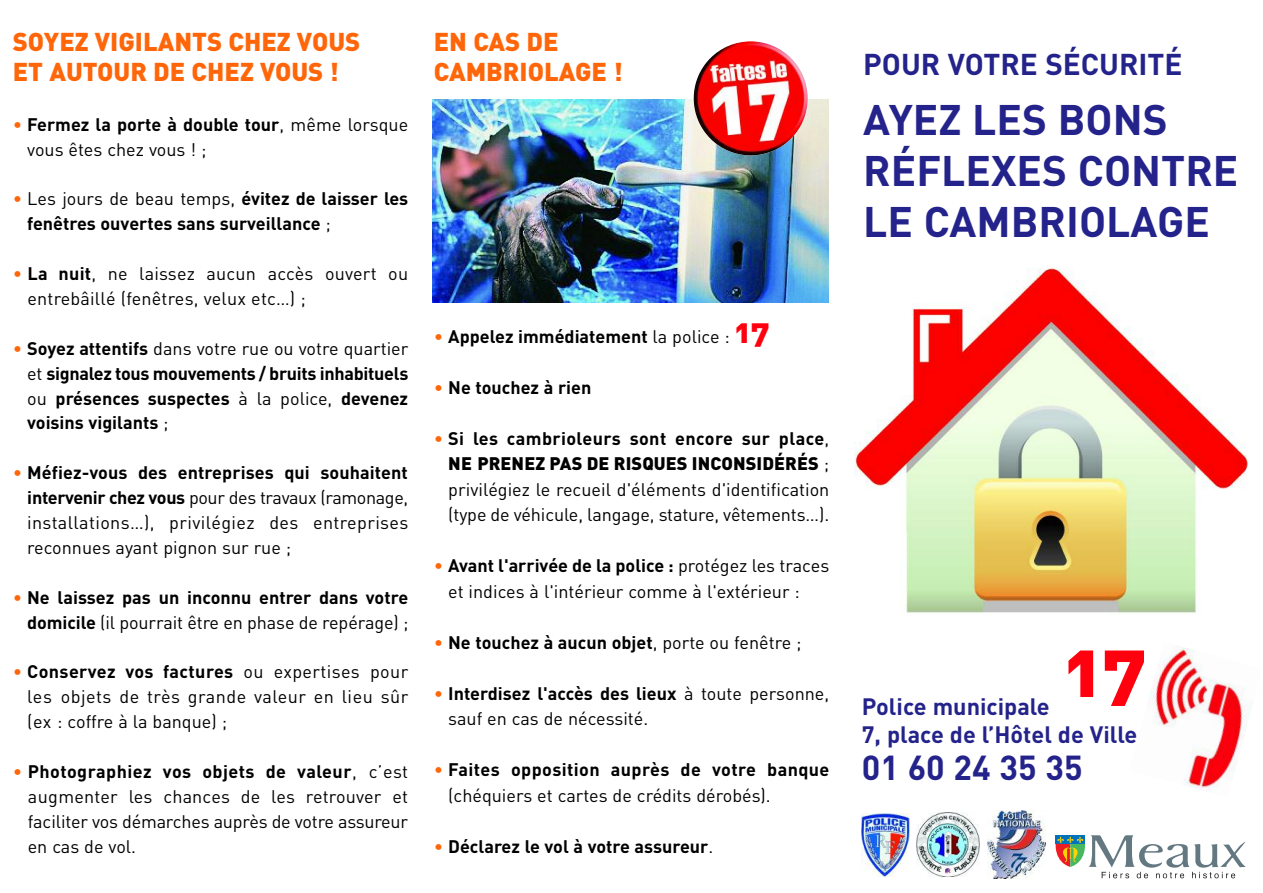
<style>
.page{position:relative;width:1263px;height:893px;background:#fff}
.page>*{position:absolute;margin:0;border:0;box-sizing:border-box;transform-origin:0 0}
.t1{font:77.85px "DIN Black Alternate";color:#ff000f}
.t2{font:700 42.15px/50.7px "DIN";color:#24238b}
.t3{font:700 34.2px "DIN";color:#24238b}
.t4{font:700 29.7px "DIN";color:#24238b}
.t5{font:900 25.5px/30.6px "DIN";color:#ff6609}
.t6{font:700 23.4px/28.2px "DIN";color:#24238b}
.t7{font:18px/24.9px "DIN";color:#000}
.t8{font:700 18px/24.9px "DIN";color:#000}
.s1{color:#ff6609}
.s2{font-weight:700}
.s3{font-weight:400;color:#ff6609}
.s4{font-weight:400}
.s5{font-family:"DIN Black Alternate";font-weight:400;font-size:33px;color:#ff000f}
.s6{font-weight:900}
</style>
<div class="page">
<img style="left:1149px;top:645px;width:104px;height:145px">
<img style="left:855px;top:268px;width:393px;height:346px">
<img style="left:433px;top:99px;width:395px;height:203px">
<img style="left:694px;top:41px;width:114px;height:114px">
<img style="left:861px;top:813px;width:48px;height:64px">
<svg style="left:1055px;top:835px;width:191px;height:43px"></svg>
<img style="left:916px;top:813px;width:64px;height:63px">
<img style="left:988px;top:810px;width:57px;height:69px">
<h3 class="t5" style="left:13px;top:26px;width:349px">SOYEZ VIGILANTS CHEZ VOUS<br>ET AUTOUR DE CHEZ VOUS !</h3>
<p class="t7" style="left:27px;top:112px;width:383px;text-indent:-14px"><span class="s1">•</span> <span class="s2">Fermez la porte à double tour</span>, même lorsque vous êtes chez vous ! ;</p>
<p class="t8" style="left:27px;top:187px;width:383px;text-indent:-14px"><span class="s3">•</span> <span class="s4">Les jours de beau temps,</span> évitez de laisser les fenêtres ouvertes sans surveillance <span class="s4">;</span></p>
<p class="t7" style="left:28px;top:261px;width:382px;text-indent:-15px"><span class="s1">•</span> <span class="s2">La nuit</span>, ne laissez aucun accès ouvert ou entrebâillé (fenêtres, velux etc…) ;</p>
<p class="t8" style="left:27px;top:336px;width:383px;text-align:justify;text-indent:-14px"><span class="s3">•</span> Soyez attentifs <span class="s4">dans votre rue ou votre quartier et</span> signalez tous mouvements / bruits inhabituels <span class="s4">ou</span> présences suspectes <span class="s4">à la police,</span> devenez voisins vigilants <span class="s4">;</span></p>
<p class="t7" style="left:27px;top:461px;width:383px;text-align:justify;text-indent:-14px"><span class="s1">•</span> <span class="s2">Méfiez-vous des entreprises qui souhaitent intervenir chez vous</span> pour des travaux (ramonage, installations…), privilégiez des entreprises reconnues ayant pignon sur rue ;</p>
<p class="t8" style="left:13px;top:585px;width:397px;text-align:right"><span class="s3">•</span> Ne laissez pas un inconnu entrer dans votre domicile <span class="s4">(il pourrait être en phase de repérage) ;</span></p>
<p class="t7" style="left:27px;top:660px;width:383px;text-align:justify;text-indent:-14px"><span class="s1">•</span> <span class="s2">Conservez vos factures</span> ou expertises pour les objets de très grande valeur en lieu sûr (ex : coffre à la banque) ;</p>
<p class="t7" style="left:28px;top:759px;width:382px;text-align:justify;text-indent:-15px"><span class="s1">•</span> <span class="s2">Photographiez vos objets de valeur</span>, c’est augmenter les chances de les retrouver et faciliter vos démarches auprès de votre assureur en cas de vol.</p>
<h3 class="t5" style="left:434px;top:26px;width:190px">EN CAS DE<br>CAMBRIOLAGE !</h3>
<p class="t8" style="left:434px;top:324px;width:337px"><span class="s3">•</span> Appelez immédiatement <span class="s4">la police :</span> <span class="s5">17</span></p>
<p class="t8" style="left:434px;top:375px;width:159px"><span class="s3">•</span> Ne touchez à rien</p>
<p class="t7" style="left:448px;top:426px;width:383px;line-height:25.5px;text-align:justify;text-indent:-14px"><span class="s1">•</span> <span class="s2">Si les cambrioleurs sont encore sur place</span>, <span class="s6">NE PRENEZ PAS DE RISQUES INCONSIDÉRÉS</span> ; privilégiez le recueil d'éléments d'identification (type de véhicule, langage, stature, vêtements…).</p>
<p class="t7" style="left:448px;top:553px;width:383px;line-height:25.5px;text-indent:-14px"><span class="s1">•</span> <span class="s2">Avant l'arrivée de la police :</span> protégez les traces et indices à l'intérieur comme à l'extérieur :</p>
<p class="t8" style="left:434px;top:630px;width:369px"><span class="s3">•</span> Ne touchez à aucun objet<span class="s4">, porte ou fenêtre ;</span></p>
<p class="t7" style="left:448px;top:681px;width:383px;line-height:25.5px;text-indent:-14px"><span class="s1">•</span> <span class="s2">Interdisez l'accès des lieux</span> à toute personne, sauf en cas de nécessité.</p>
<p class="t7" style="left:448px;top:757px;width:383px;line-height:25.5px;text-indent:-14px"><span class="s1">•</span> <span class="s2">Faites opposition auprès de votre banque </span>(chéquiers et cartes de crédits dérobés).</p>
<p class="t8" style="left:434px;top:834px;width:281px"><span class="s3">•</span> Déclarez le vol à votre assureur<span class="s4">.</span></p>
<h3 class="t4" style="left:863px;top:48px;width:321px">POUR VOTRE SÉCURITÉ</h3>
<h2 class="t2" style="left:863px;top:96px;width:377px">AYEZ LES BONS<br>RÉFLEXES CONTRE<br>LE CAMBRIOLAGE</h2>
<h1 class="t1" style="left:1064px;top:625px;width:84px">17</h1>
<p class="t6" style="left:862px;top:693px;width:277px">Police municipale<br>7, place de l’Hôtel de Ville</p>
<h3 class="t3" style="left:862px;top:748px;width:222px">01 60 24 35 35</h3>
</div>
